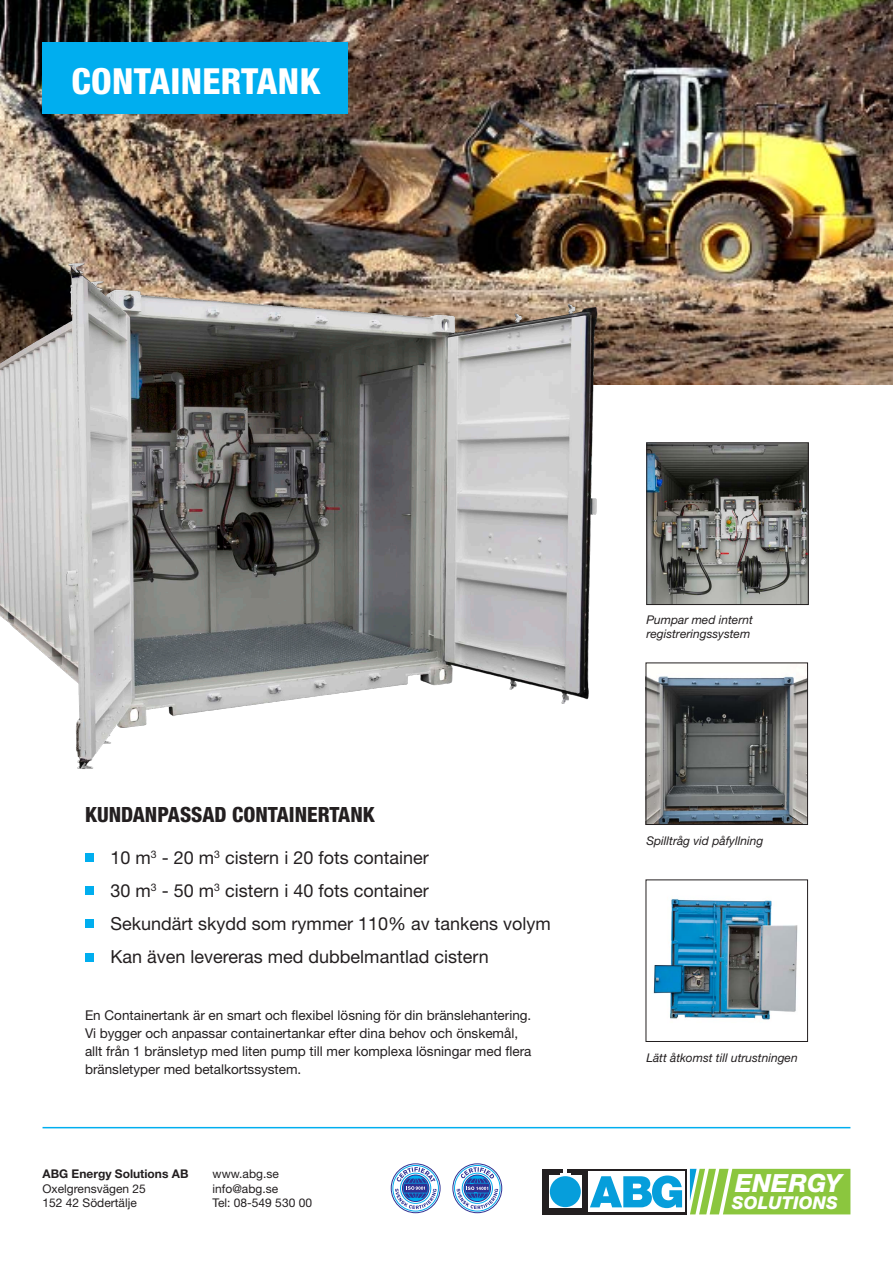
<style>
.page{position:relative;width:893px;height:1263px;background:#fff}
.page>*{position:absolute;margin:0;border:0;box-sizing:border-box;transform-origin:0 0}
.t1{font:800 condensed 36px "Helvetica Neue";letter-spacing:.01em;color:#fff}
.t2{font:italic 800 25.05px "Helvetica Neue";letter-spacing:.01em;color:#fff}
.t3{font:800 condensed 21px "Helvetica Neue";color:#231f20}
.t4{font:18px "Helvetica Neue";color:#231f20}
.t5{font:italic 800 17.7px "Helvetica Neue";letter-spacing:.01em;color:#fff}
.t6{font:13.5px/18px "Helvetica Neue";color:#231f20}
.t7{font:italic 12px/14.4px "Helvetica Neue";color:#231f20}
.t8{font:12px/14.4px "Helvetica Neue";color:#231f20}
.t9{font:700 12px "Helvetica Neue";color:#231f20}
</style>
<div class="page">
<img style="left:0;top:0;width:893px;height:385px">
<div style="left:43px;top:43px;width:305px;height:71px;background:#00aeef"></div>
<hr style="left:43px;top:1127px;width:807px;height:1px;background:#00aeef">
<div style="left:85px;top:853px;width:9px;height:9px;background:#00aeef"></div>
<div style="left:85px;top:886px;width:9px;height:9px;background:#00aeef"></div>
<div style="left:85px;top:919px;width:9px;height:9px;background:#00aeef"></div>
<div style="left:85px;top:952px;width:9px;height:9px;background:#00aeef"></div>
<img style="left:665px;top:445px;width:142px;height:158px">
<div style="left:646px;top:443px;width:163px;height:162px;border:1px solid #231f20"></div>
<img style="left:648px;top:670px;width:158px;height:153px">
<div style="left:646px;top:662px;width:162px;height:163px;border:1px solid #231f20"></div>
<img style="left:653px;top:898px;width:145px;height:122px">
<div style="left:646px;top:879px;width:162px;height:163px;border:1px solid #231f20"></div>
<img style="left:0;top:249px;width:665px;height:524px">
<div style="left:391px;top:1163px;width:49px;height:50px;border:1px solid #2e3092;border-radius:50%"></div>
<svg style="left:392px;top:1165px;width:47px;height:47px"></svg>
<svg style="left:453px;top:1164px;width:49px;height:49px"></svg>
<div style="left:453px;top:1163px;width:49px;height:50px;border:1px solid #2e3092;border-radius:50%"></div>
<div style="left:454px;top:1165px;width:46px;height:46px;border:1px solid #00aeef;border-radius:50%"></div>
<svg style="left:457px;top:1167px;width:41px;height:42px"></svg>
<div style="left:543px;top:1169px;width:144px;height:45px;background:#231f20"></div>
<svg style="left:549px;top:1175px;width:33px;height:33px"></svg>
<svg style="left:560px;top:1169px;width:11px;height:7px"></svg>
<div style="left:550px;top:1176px;width:31px;height:31px;background:#069edb;border-radius:50%"></div>
<div style="left:588px;top:1171px;width:96px;height:41px;background:#fff"></div>
<svg style="left:590px;top:1175px;width:92px;height:33px"></svg>
<svg style="left:690px;top:1169px;width:160px;height:45px;background:#92ca50"></svg>
<p class="t1" style="left:71px;top:58px;width:250px">CONTAINERTANK</p>
<p class="t3" style="left:85px;top:801px;width:291px">KUNDANPASSAD CONTAINERTANK</p>
<p class="t4" style="left:111px;top:846px;width:320px">10 m<sup>3</sup> - 20 m<sup>3</sup> cistern i 20 fots container</p>
<p class="t4" style="left:111px;top:879px;width:320px">30 m<sup>3</sup> - 50 m<sup>3</sup> cistern i 40 fots container</p>
<p class="t4" style="left:111px;top:913px;width:442px">Sekundärt skydd som rymmer 110% av tankens volym</p>
<p class="t4" style="left:111px;top:946px;width:380px">Kan även levereras med dubbelmantlad cistern</p>
<p class="t6" style="left:85px;top:1005px;width:448px">En Containertank är en smart och flexibel lösning för din bränslehantering.<br>Vi bygger och anpassar containertankar efter dina behov och önskemål, allt från 1 bränsletyp med liten pump till mer komplexa lösningar med flera bränsletyper med betalkortssystem.</p>
<p class="t9" style="left:43px;top:1167px;width:148px">ABG Energy Solutions AB</p>
<p class="t8" style="left:43px;top:1181px;width:105px">Oxelgrensvägen 25</p>
<p class="t8" style="left:43px;top:1195px;width:96px">152 42 Södertälje</p>
<p class="t8" style="left:213px;top:1167px;width:68px">www.abg.se info@abg.se</p>
<p class="t8" style="left:213px;top:1195px;width:101px">Tel: 08-549 530 00</p>
<p class="t7" style="left:646px;top:612px;width:108px">Pumpar med internt registreringssystem</p>
<p class="t7" style="left:646px;top:833px;width:118px">Spilltråg vid påfyllning</p>
<p class="t7" style="left:646px;top:1050px;width:153px">Lätt åtkomst till utrustningen</p>
<p class="t2" style="left:735px;top:1168px;width:108px">ENERGY</p>
<p class="t5" style="left:732px;top:1192px;width:108px">SOLUTIONS</p>
</div>
